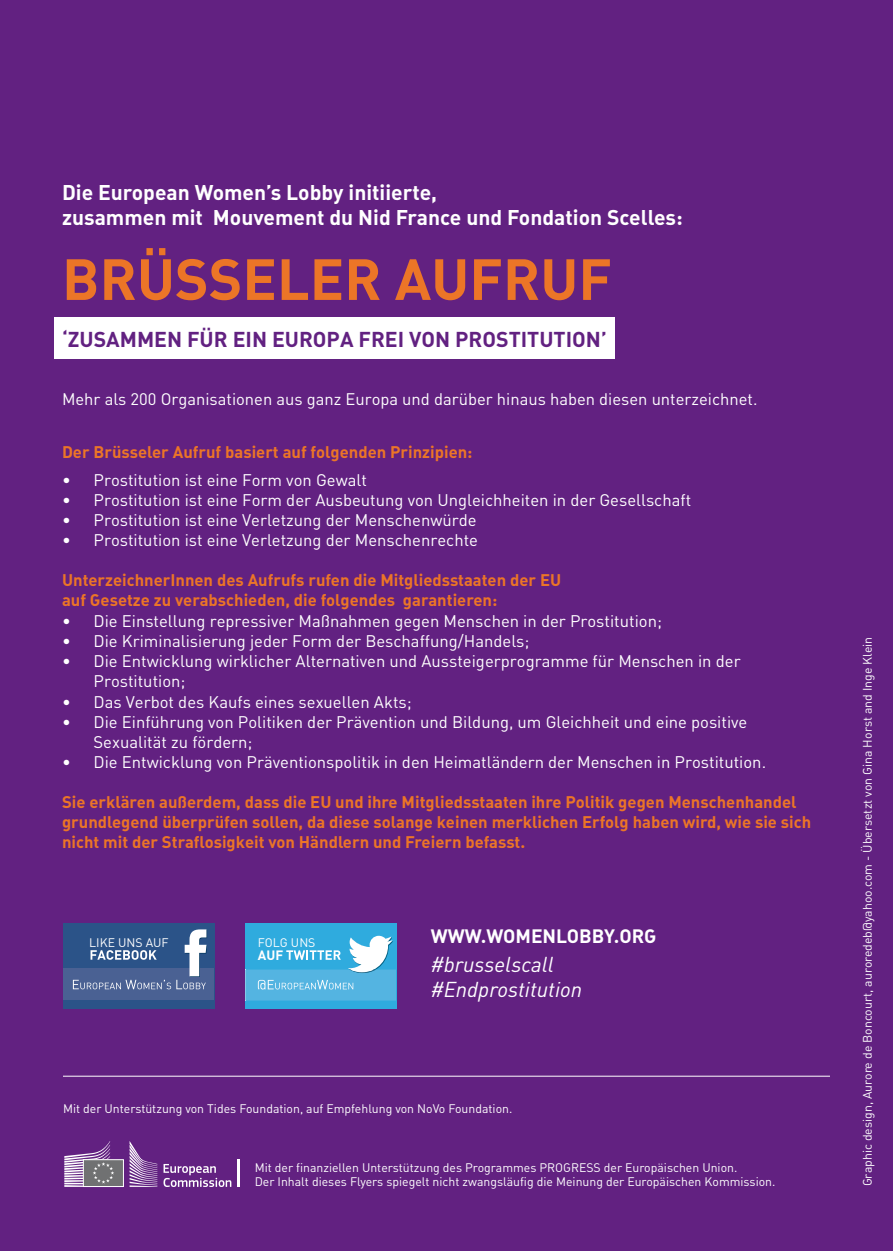
<style>
.page{position:relative;width:893px;height:1251px;background:#fff}
.page>*{position:absolute;margin:0;border:0;box-sizing:border-box;transform-origin:0 0}
.t1{font:700 57.05px "DIN";color:#ec7527}
.t2{font:italic 21.35px/25.6px "DIN";color:#fff}
.t3{font:700 21.18px "DIN";color:#622181}
.t4{font:21px/25.2px "DIN Bold Alternate";color:#fff}
.t5{font:19.07px "DIN Bold Alternate";color:#fff}
.t6{font:16.62px/20.1px "DIN";color:#fff}
.t7{font:16.62px/19.9px "DIN Bold Alternate";color:#ec7527}
.t8{font:700 13.3px "DIN";color:#fff}
.t9{font:12.25px/14.7px "DIN Regular Alternate";color:#fff}
.t10{font:12.25px "DIN";color:#fff}
</style>
<div class="page">
<div style="left:0;top:0;width:893px;height:1250px;background:#622181"></div>
<svg style="left:164px;top:1164px;width:67px;height:22px"></svg>
<hr style="left:237px;top:1158px;width:3px;height:28px;background:#fff">
<svg style="left:130px;top:1141px;width:27px;height:45px"></svg>
<div style="left:83px;top:1158px;width:41px;height:28px;background:#707172;border:1px solid #fff"></div>
<svg style="left:64px;top:1141px;width:50px;height:45px"></svg>
<div style="left:55px;top:317px;width:560px;height:42px;background:#fff"></div>
<div style="left:245px;top:922px;width:151px;height:86px;background:#2fabde"></div>
<div style="left:63px;top:922px;width:151px;height:86px;background:#2b5388"></div>
<div style="left:63px;top:968px;width:150px;height:31px;background:#4a6193"></div>
<svg style="left:73px;top:929px;width:134px;height:60px"></svg>
<hr style="left:63px;top:1075px;width:767px;height:1px;background:#fff">
<svg style="left:245px;top:935px;width:151px;height:65px"></svg>
<p class="t4" style="left:62px;top:179px;width:622px">Die European Women’s Lobby initiierte,<br>zusammen mit Mouvement du Nid France und Fondation Scelles:</p>
<h1 class="t1" style="left:62px;top:242px;width:73px">BRÜSS</h1>
<h1 class="t1" style="left:242px;top:242px;width:225px">ELER AUFRUF</h1>
<p class="t3" style="left:62px;top:325px;width:33px">‘ZUSAMM</p>
<p class="t3" style="left:154px;top:325px;width:47px">EN FÜR</p>
<p class="t3" style="left:233px;top:325px;width:54px">EIN EUROPA</p>
<p class="t3" style="left:358px;top:325px;width:124px">FREIVON PROS</p>
<p class="t3" style="left:509px;top:325px;width:100px">TITUTION’</p>
<p class="t6" style="left:62px;top:389px;width:697px">Mehr als 200 Organisationen aus ganz Europa und darüber hinaus haben diesen unterzeichnet.</p>
<p class="t7" style="left:62px;top:441px;width:412px">Der Brüsseler Aufruf basiert auf folgenden Prinzipien:</p>
<p class="t6" style="left:62px;top:469px;width:306px">• Prostitution ist eine Form von Gewalt</p>
<p class="t6" style="left:62px;top:489px;width:631px">• Prostitution ist eine Form der Ausbeutung von Ungleichheiten in der Gesellschaft</p>
<p class="t6" style="left:62px;top:510px;width:416px">• Prostitution ist eine Verletzung der Menschenwürde</p>
<p class="t6" style="left:62px;top:530px;width:417px">• Prostitution ist eine Verletzung der Menschenrechte</p>
<p class="t7" style="left:62px;top:569px;width:501px">UnterzeichnerInnen des Aufrufs rufen die M itgliedsstaaten der EU auf Gesetze zu verabschieden, die folgendes garantieren:</p>
<p class="t6" style="left:62px;top:610px;width:601px">• Die Einstellung repressiver Maßnahmen gegen Menschen in der Prostitution;</p>
<p class="t6" style="left:62px;top:630px;width:469px">• Die Kriminalisierung jeder Form der Beschaffung/Handels;</p>
<p class="t6" style="left:94px;top:650px;width:649px;text-indent:-32px">• Die Entwicklung wirklicher Alternativen und Aussteigerprogramme für Menschen in der<br>Prostitution;</p>
<p class="t6" style="left:62px;top:691px;width:351px">• Das Verbot des Kaufs eines sexuellen Akts;</p>
<p class="t6" style="left:94px;top:711px;width:655px;text-indent:-32px">• Die Einführung von Politiken der Prävention und Bildung, um Gleichheit und eine positive<br>Sexualität zu fördern;</p>
<p class="t6" style="left:62px;top:751px;width:706px">• Die Entwicklung von Präventionspolitik in den Heimatländern der Menschen in Prostitution.</p>
<p class="t7" style="left:62px;top:791px;width:751px">Sie erklären außerdem, dass die EU und ihre M itgliedsstaaten ihre Politik gegen Menschenhandel grundlegend überprüfen sollen, da diese solange keinen merklichen Erfolg haben wird, wie sie sich nicht mit der Straflosigkeit von Händlern und Freiern befasst.</p>
<p class="t10" style="left:89px;top:935px;width:14px">Like</p>
<p class="t10" style="left:118px;top:935px;width:9px">uns</p>
<p class="t10" style="left:146px;top:935px;width:9px">auf</p>
<p class="t10" style="left:258px;top:935px;width:16px">Folg</p>
<p class="t10" style="left:291px;top:935px;width:9px">uns</p>
<p class="t8" style="left:258px;top:946px;width:10px">AUF</p>
<p class="t5" style="left:431px;top:923px;width:227px">www.womenlobby.org</p>
<p class="t2" style="left:430px;top:950px;width:153px">#brusselscall #Endprostitution</p>
<p class="t9" style="left:63px;top:1100px;width:451px">Mit der Unterstützung von Tides Foundation, auf Empfehlung von NoVo Foundation.</p>
<p class="t9" style="left:255px;top:1159px;width:522px">Mit der finanziellen Unterstützung des Programmes PROGRESS der Europäischen Union.<br>Der Inhalt dieses Flyers spiegelt nicht zwangsläufig die Meinung der Europäischen Kommission.</p>
<p class="t9" style="left:860px;top:1186px;width:551px;rotate:-90deg">Graphic design, Aurore de Boncourt, auroredeb@yahoo.com - Übersetzt von Gina Horst and Inge Klein</p>
</div>
